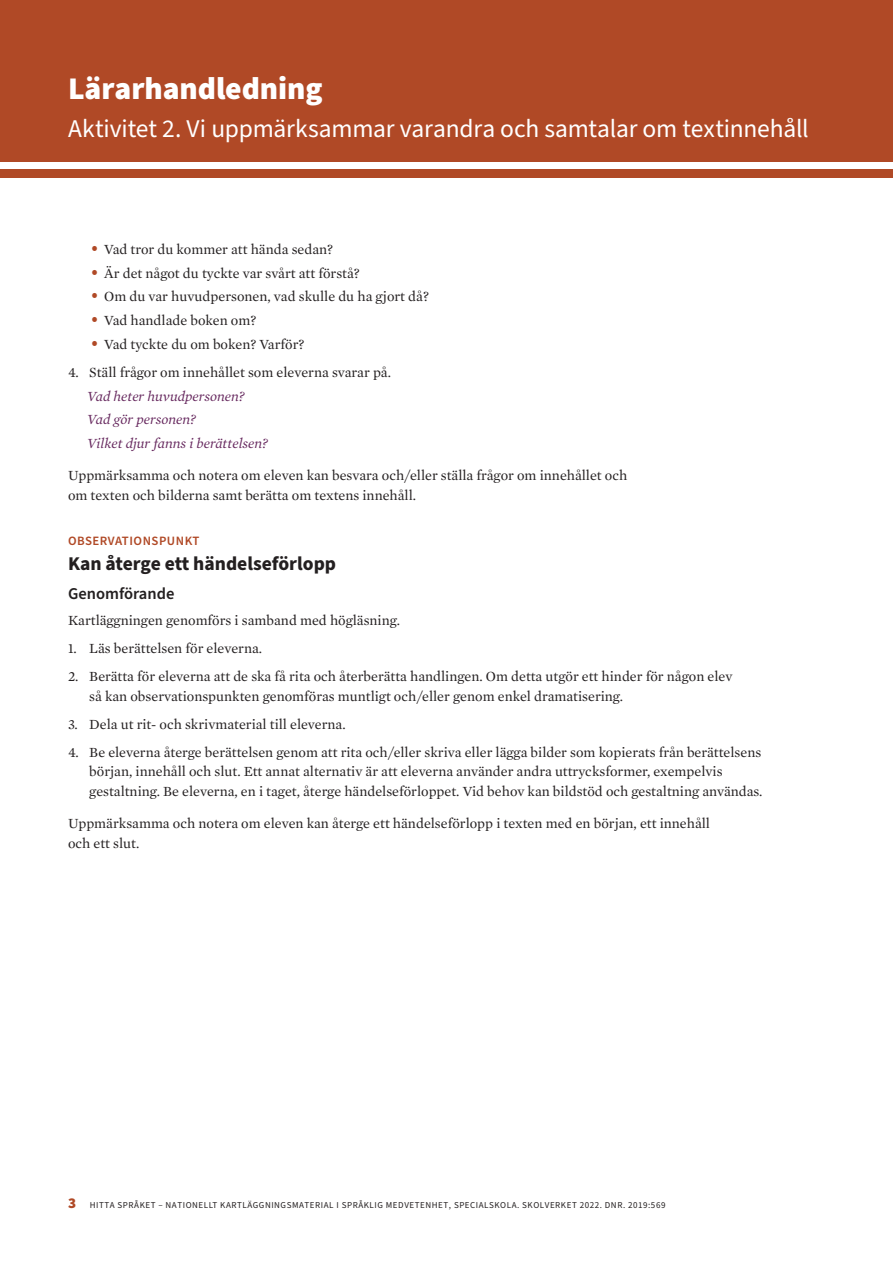
<style>
.page{position:relative;width:893px;height:1263px;background:#fff}
.page>*{position:absolute;margin:0;border:0;box-sizing:border-box;transform-origin:0 0}
.t1{font:900 31.5px "Source Sans Pro";color:#fff}
.t2{font:25.5px "Source Sans Pro";letter-spacing:-.005em;color:#fff}
.t3{font:700 19.5px "Source Sans Pro";color:#231f20}
.t4{font:600 16.5px "Source Sans Pro";color:#231f20}
.bröd_avstånd_före{font:14.25px/19.5px "Mercury Text G1";color:#231f20}
.bröd{font:italic 14.25px "Mercury Text G1";color:#66285e}
.bröd-2{font:14.25px "Mercury Text G1";color:#231f20}
.liten_versalrubrik{font:600 12.75px "Source Sans Pro";letter-spacing:.04em;color:#b04926}
.t5{font:9px "Source Sans Pro";letter-spacing:.06em;color:#231f20}
.s1{font-family:"Source Sans Pro";font-size:21px;color:#b04926}
.s2{font-weight:900;font-size:15px;color:#b04926}
</style>
<div class="page">
<div style="left:0;top:0;width:893px;height:162px;background:#b04926"></div>
<div style="left:0;top:169px;width:893px;height:9px;background:#b04926"></div>
<h1 class="t1" style="left:68px;top:67px;width:256px">Lärarhandledning</h1>
<h2 class="t2" style="left:68px;top:111px;width:742px">Aktivitet 2. Vi uppmärksammar varandra och samtalar om textinnehåll</h2>
<p class="bröd_avstånd_före" style="left:91px;top:239px;width:243px"><span class="s1">•</span> Vad tror du kommer att hända sedan?</p>
<p class="bröd_avstånd_före" style="left:91px;top:262px;width:270px"><span class="s1">•</span> Är det något du tyckte var svårt att förstå?</p>
<p class="bröd_avstånd_före" style="left:91px;top:286px;width:339px"><span class="s1">•</span> Om du var huvudpersonen, vad skulle du ha gjort då?</p>
<p class="bröd_avstånd_före" style="left:91px;top:310px;width:166px"><span class="s1">•</span> Vad handlade boken om?</p>
<p class="bröd_avstånd_före" style="left:91px;top:334px;width:214px"><span class="s1">•</span> Vad tyckte du om boken? Varför?</p>
<p class="bröd_avstånd_före" style="left:68px;top:362px;width:324px">4. Ställ frågor om innehållet som eleverna svarar på.</p>
<p class="bröd" style="left:87px;top:386px;width:159px">Vad heter huvudpersonen?</p>
<p class="bröd" style="left:87px;top:409px;width:110px">Vad gör personen?</p>
<p class="bröd" style="left:87px;top:433px;width:182px">Vilket djur fanns i berättelsen?</p>
<p class="bröd_avstånd_före" style="left:68px;top:465px;width:561px">Uppmärksamma och notera om eleven kan besvara och/eller ställa frågor om innehållet och om texten och bilderna samt berätta om textens innehåll.</p>
<h3 class="liten_versalrubrik" style="left:68px;top:532px;width:133px">OBSERVATIONSPUNKT</h3>
<h2 class="t3" style="left:68px;top:550px;width:270px">Kan återge ett händelseförlopp</h2>
<h3 class="t4" style="left:68px;top:583px;width:108px">Genomförande</h3>
<p class="bröd-2" style="left:68px;top:610px;width:333px">Kartläggningen genomförs i samband med högläsning.</p>
<p class="bröd_avstånd_före" style="left:68px;top:638px;width:196px">1. Läs berättelsen för eleverna.</p>
<p class="bröd_avstånd_före" style="left:89px;top:666px;width:645px;text-indent:-21px">2. Berätta för eleverna att de ska få rita och återberätta handlingen. Om detta utgör ett hinder för någon elev så kan observationspunkten genomföras muntligt och/eller genom enkel dramatisering.</p>
<p class="bröd_avstånd_före" style="left:68px;top:713px;width:279px">3. Dela ut rit- och skrivmaterial till eleverna.</p>
<p class="bröd_avstånd_före" style="left:89px;top:741px;width:675px;text-indent:-21px">4. Be eleverna återge berättelsen genom att rita och/eller skriva eller lägga bilder som kopierats från berättelsens början, innehåll och slut. Ett annat alternativ är att eleverna använder andra uttrycksformer, exempelvis gestaltning. Be eleverna, en i taget, återge händelseförloppet. Vid behov kan bildstöd och gestaltning användas.</p>
<p class="bröd_avstånd_före" style="left:68px;top:813px;width:643px">Uppmärksamma och notera om eleven kan återge ett händelseförlopp i texten med en början, ett innehåll och ett slut.</p>
<p class="t5" style="left:68px;top:1199px;width:599px"><span class="s2">3</span> HITTA SPRÅKET – NATIONELLT KARTLÄGGNINGSMATERIAL I SPRÅKLIG MEDVETENHET, SPECIALSKOLA. SKOLVERKET 2022. DNR. 2019:569</p>
</div>
